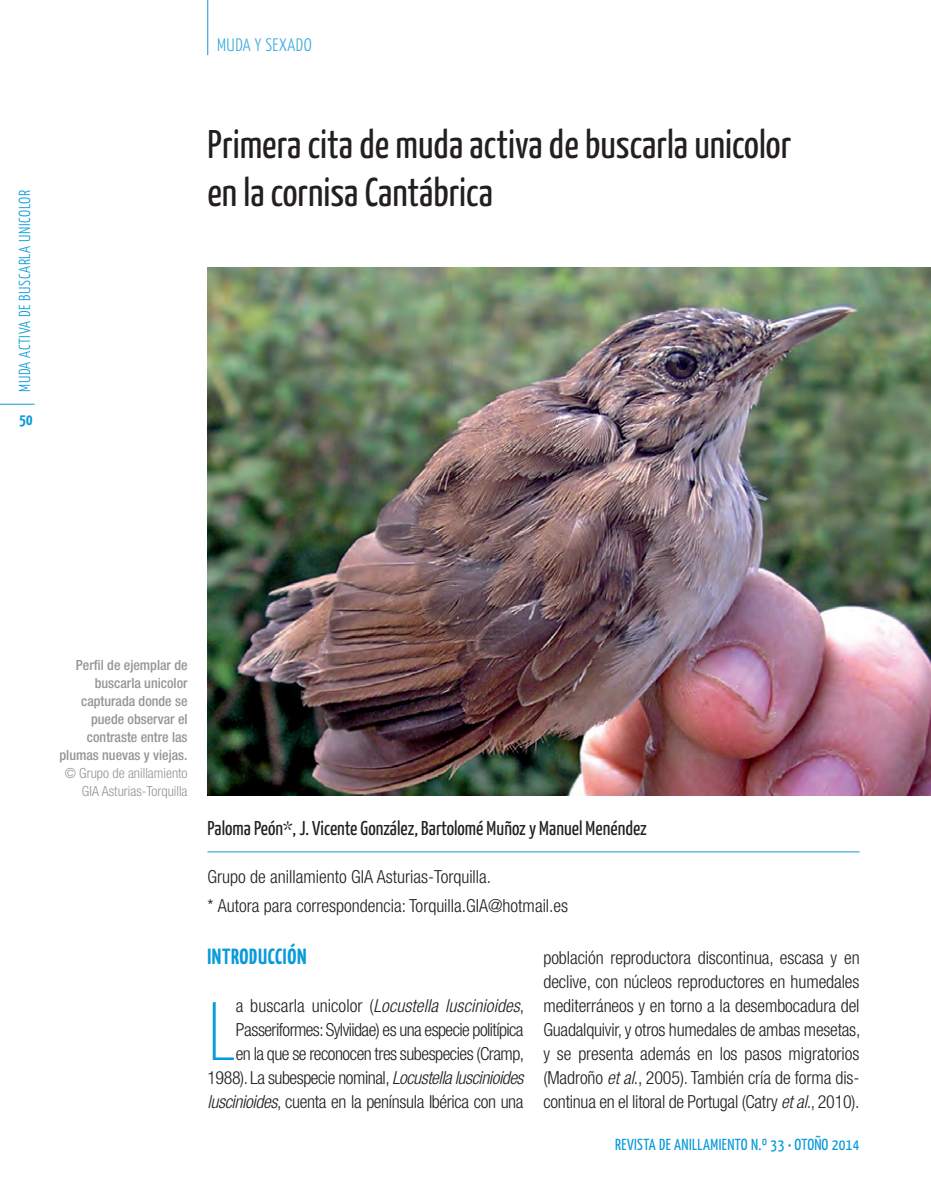
<style>
.page{position:relative;width:931px;height:1198px;background:#fff}
.page>*{position:absolute;margin:0;border:0;box-sizing:border-box;transform-origin:0 0}
.t1{font:100 82.8px "Yanone Kaffeesatz";color:#089ad9}
.t2{font:40px/48px "Yanone Kaffeesatz";color:#231f20}
.t3{font:700 22px "Yanone Kaffeesatz";letter-spacing:.03em;color:#089ad9}
.t4{font:20px "Yanone Kaffeesatz";color:#231f20}
.t5{font:300 condensed 18px/24px "Helvetica Neue LT Std";letter-spacing:-.015em;color:#231f20;text-align:right}
.t6{font:300 18px "Yanone Kaffeesatz";letter-spacing:.03em;color:#37a9df}
.t7{font:16px "Yanone Kaffeesatz";letter-spacing:.025em;color:#089ad9}
.t8{font:300 16px "Yanone Kaffeesatz";letter-spacing:.04em;color:#089ad9}
.t9{font:700 16px "Yanone Kaffeesatz";color:#089ad9}
.t10{font:500 condensed 14px/18px "Helvetica Neue LT Std";color:#939598;text-align:right}
.t11{font:300 condensed 14px/18px "Helvetica Neue LT Std";color:#939598;text-align:right}
.s1{font-style:italic}
</style>
<div class="page">
<img style="left:0;top:0;width:931px;height:853px">
<p class="t8" style="left:15px;top:392px;width:203px;rotate:-90deg">MUDA ACTIVA DE BUSCARLA UNICOLOR</p>
<p class="t9" style="left:19px;top:410px;width:15px">50</p>
<p class="t6" style="left:217px;top:33px;width:96px">MUDA Y SEXADO</p>
<h2 class="t2" style="left:207px;top:123px;width:585px">Primera cita de muda activa de buscarla unicolor en la cornisa Cantábrica</h2>
<p class="t10" style="left:59px;top:657px;width:130px">Perfil de ejemplar de buscarla unicolor capturada donde se puede observar el contraste entre las plumas nuevas y viejas.</p>
<p class="t11" style="left:65px;top:765px;width:124px">© Grupo de anillamiento<br>GIA Asturias-Torquilla</p>
<p class="t4" style="left:207px;top:820px;width:441px">Paloma Peón*, J. Vicente González, Bartolomé Muñoz y Manuel Menéndez</p>
<p class="t5" style="left:207px;top:862px;width:362px;line-height:29.6px;text-align:left">Grupo de anillamiento GIA Asturias-Torquilla.<br>* Autora para correspondencia: Torquilla.GIA@hotmail.es</p>
<p class="t3" style="left:207px;top:942px;width:101px">INTRODUCCIÓN</p>
<h1 class="t1" style="left:207px;top:1001px;width:30px">L</h1>
<p class="t5" style="left:207px;top:994px;width:318px">a buscarla unicolor (<span class="s1">Locustella luscinioides</span>, Passeriformes:Sylviidae) es una especie politípica<br>en la que se reconocen tres subespecies (Cramp, 1988). La subespecie nominal, <span class="s1">Locustella luscinioides luscinioides</span>, cuenta en la península Ibérica con una</p>
<p class="t5" style="left:543px;top:946px;width:318px;text-align:justify">población reproductora discontinua, escasa y en declive, con núcleos reproductores en humedales mediterráneos y en torno a la desembocadura del Guadalquivir, y otros humedales de ambas mesetas, y se presenta además en los pasos migratorios (Madroño <span class="s1">et al</span>., 2005). También cría de forma dis&shy;continua en el litoral de Portugal (Catry <span class="s1">et al.</span>, 2010).</p>
<p class="t7" style="left:615px;top:1138px;width:246px">REVISTA DE ANILLAMIENTO N.º 33 • OTOÑO 2014</p>
</div>
